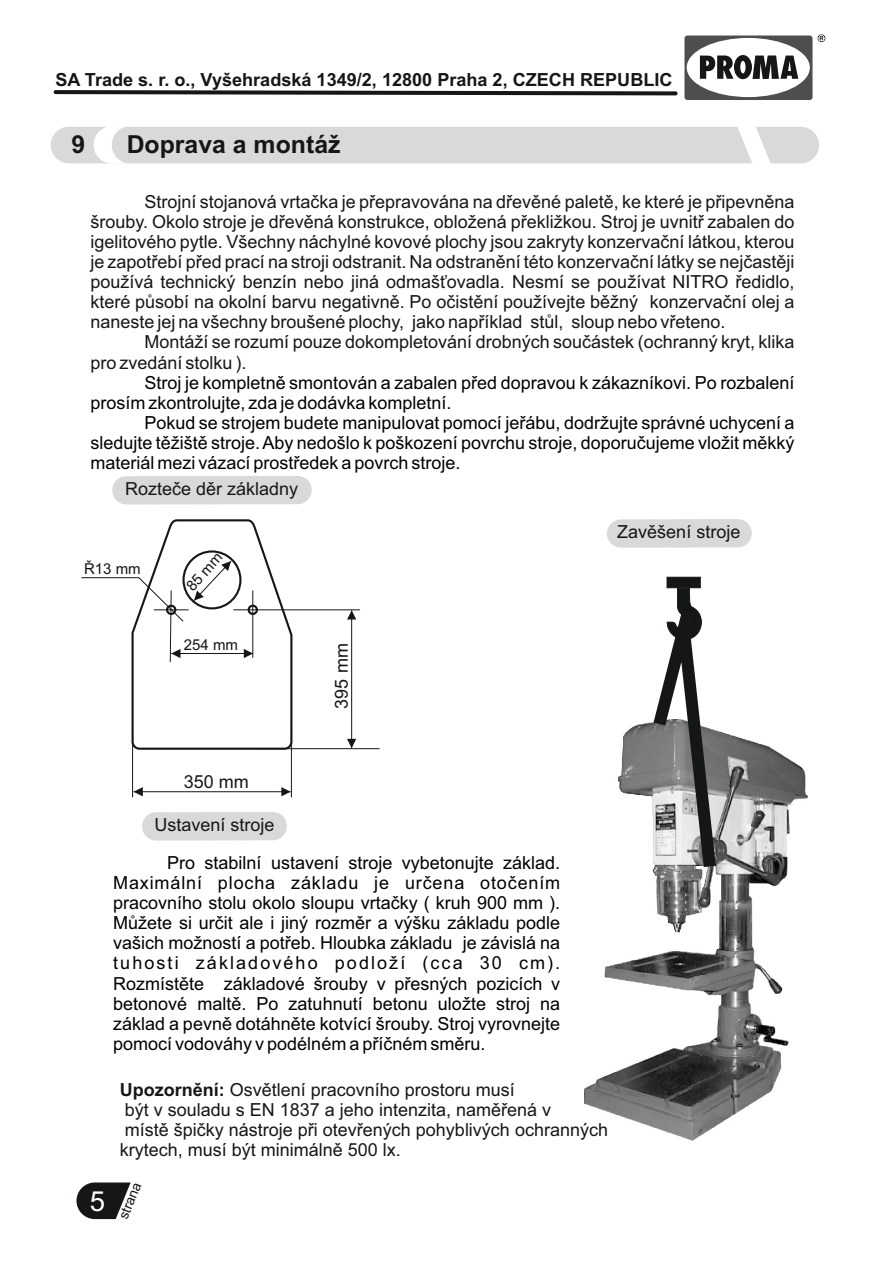
<style>
.page{position:relative;width:893px;height:1263px;background:#fff}
.page>*{position:absolute;margin:0;border:0;box-sizing:border-box;transform-origin:0 0}
.t1{font:27.6px "Arial";color:#fff}
.t2{font:700 24.9px "Arial";color:#151616}
.t3{font:700 18.15px "Arial";color:#151616}
.t4{font:18px/20.1px "Arial";color:#151616}
.t5{font:18px/20.1px "Arial";color:#000;text-align:justify}
.t6{font:15px "Arial";color:#151616}
.t7{font:13.8px "Arial";color:#151616}
.s1{font-weight:700}
</style>
<div class="page">
<img style="left:584px;top:723px;width:224px;height:417px">
<svg style="left:76px;top:1182px;width:55px;height:37px"></svg>
<div style="left:51px;top:127px;width:768px;height:36px;background:#d9d9da;border-radius:18px"></div>
<svg style="left:94px;top:127px;width:36px;height:37px"></svg>
<svg style="left:735px;top:127px;width:49px;height:37px"></svg>
<svg style="left:818px;top:34px;width:7px;height:8px"></svg>
<svg style="left:684px;top:36px;width:128px;height:64px"></svg>
<svg style="left:54px;top:90px;width:624px;height:5px;background:#454646"></svg>
<hr style="left:233px;top:610px;width:127px;height:1px;background:#151616">
<hr style="left:253px;top:748px;width:127px;height:1px;background:#151616">
<hr style="left:351px;top:610px;width:1px;height:138px;background:#151616">
<svg style="left:347px;top:739px;width:9px;height:9px"></svg>
<svg style="left:347px;top:610px;width:9px;height:9px"></svg>
<hr style="left:291px;top:724px;width:1px;height:73px;background:#151616">
<hr style="left:132px;top:724px;width:1px;height:73px;background:#151616">
<hr style="left:134px;top:791px;width:157px;height:1px;background:#151616">
<svg style="left:134px;top:787px;width:9px;height:9px"></svg>
<svg style="left:281px;top:787px;width:10px;height:9px"></svg>
<svg style="left:81px;top:519px;width:213px;height:232px"></svg>
<div style="left:112px;top:476px;width:200px;height:28px;background:#d9d9da;border-radius:14px"></div>
<div style="left:607px;top:519px;width:145px;height:29px;background:#d9d9da;border-radius:14px"></div>
<div style="left:142px;top:812px;width:145px;height:28px;background:#d9d9da;border-radius:14px"></div>
<svg style="left:645px;top:576px;width:78px;height:304px"></svg>
<p class="t3" style="left:55px;top:73px;width:619px">SA Trade s. r. o., Vyšehradská 1349/2, 12800 Praha 2, CZECH REPUBLIC</p>
<h2 class="t2" style="left:71px;top:135px;width:15px">9</h2>
<h2 class="t2" style="left:127px;top:135px;width:215px">Doprava a montáž</h2>
<p class="t4" style="left:90px;top:193px;width:706px;text-align:justify;text-indent:54px">Strojní stojanová vrtačka je přepravována na dřevěné paletě, ke které je připevněna šrouby. Okolo stroje je dřevěná konstrukce, obložená překližkou. Stroj je uvnitř zabalen do igelitového pytle. Všechny náchylné kovové plochy jsou zakryty konzervační látkou, kterou je zapotřebí před prací na stroji odstranit. Na odstranění této konzervační látky se nejčastěji používá technický benzín nebo jiná odmašťovadla. Nesmí se používat NITRO ředidlo, které působí na okolní barvu negativně. Po očistění používejte běžný konzervační olej a naneste jej na všechny broušené plochy, jako například stůl, sloup nebo vřeteno.</p>
<p class="t4" style="left:90px;top:334px;width:706px;text-indent:54px">Montáží se rozumí pouze dokompletování drobných součástek (ochranný kryt, klika pro zvedání stolku ).</p>
<p class="t5" style="left:90px;top:374px;width:706px;text-indent:54px">Stroj je kompletně smontován a zabalen před dopravou k zákazníkovi. Po rozbalení prosím zkontrolujte, zda je dodávka kompletní.</p>
<p class="t5" style="left:90px;top:414px;width:706px;text-indent:54px">Pokud se strojem budete manipulovat pomocí jeřábu, dodržujte správné uchycení a sledujte těžiště stroje. Aby nedošlo k poškození povrchu stroje, doporučujeme vložit měkký materiál mezi vázací prostředek a povrch stroje.</p>
<p class="t4" style="left:125px;top:480px;width:175px">Rozteče děr základny</p>
<p class="t6" style="left:84px;top:563px;width:58px">Ř13 mm</p>
<p class="t6" style="left:185px;top:585px;width:47px;rotate:-49deg">85 mm</p>
<p class="t6" style="left:184px;top:639px;width:56px">254 mm</p>
<p class="t4" style="left:333px;top:708px;width:67px;rotate:-90deg">395 mm</p>
<p class="t4" style="left:617px;top:523px;width:125px">Zavěšení stroje</p>
<p class="t4" style="left:184px;top:773px;width:67px">350 mm</p>
<p class="t4" style="left:155px;top:816px;width:122px">Ustavení stroje</p>
<p class="t5" style="left:113px;top:854px;width:449px;text-indent:54px">Pro stabilní ustavení stroje vybetonujte základ.<br>Maximální plocha základu je určena otočením pracovního stolu okolo sloupu vrtačky ( kruh 900 mm ).<br>Můžete si určit ale i jiný rozměr a výšku základu podle vašich možností a potřeb. Hloubka základu je závislá na tuhosti základového podloží (cca 30 cm).<br>Rozmístěte základové šrouby v přesných pozicích v betonové maltě. Po zatuhnutí betonu uložte stroj na základ a pevně dotáhněte kotvící šrouby. Stroj vyrovnejte pomocí vodováhy v podélném a příčném směru.</p>
<p class="t4" style="left:120px;top:1081px;width:490px"><span class="s1">Upozornění:</span> Osvětlení pracovního prostoru musí<br>být v souladu s EN 1837 a jeho intenzita, naměřená v<br>místě špičky nástroje při otevřených pohyblivých ochranných krytech, musí být minimálně 500 lx.</p>
<h1 class="t1" style="left:90px;top:1191px;width:17px">5</h1>
<p class="t7" style="left:118px;top:1216px;width:40px;rotate:-68deg">strana</p>
</div>
